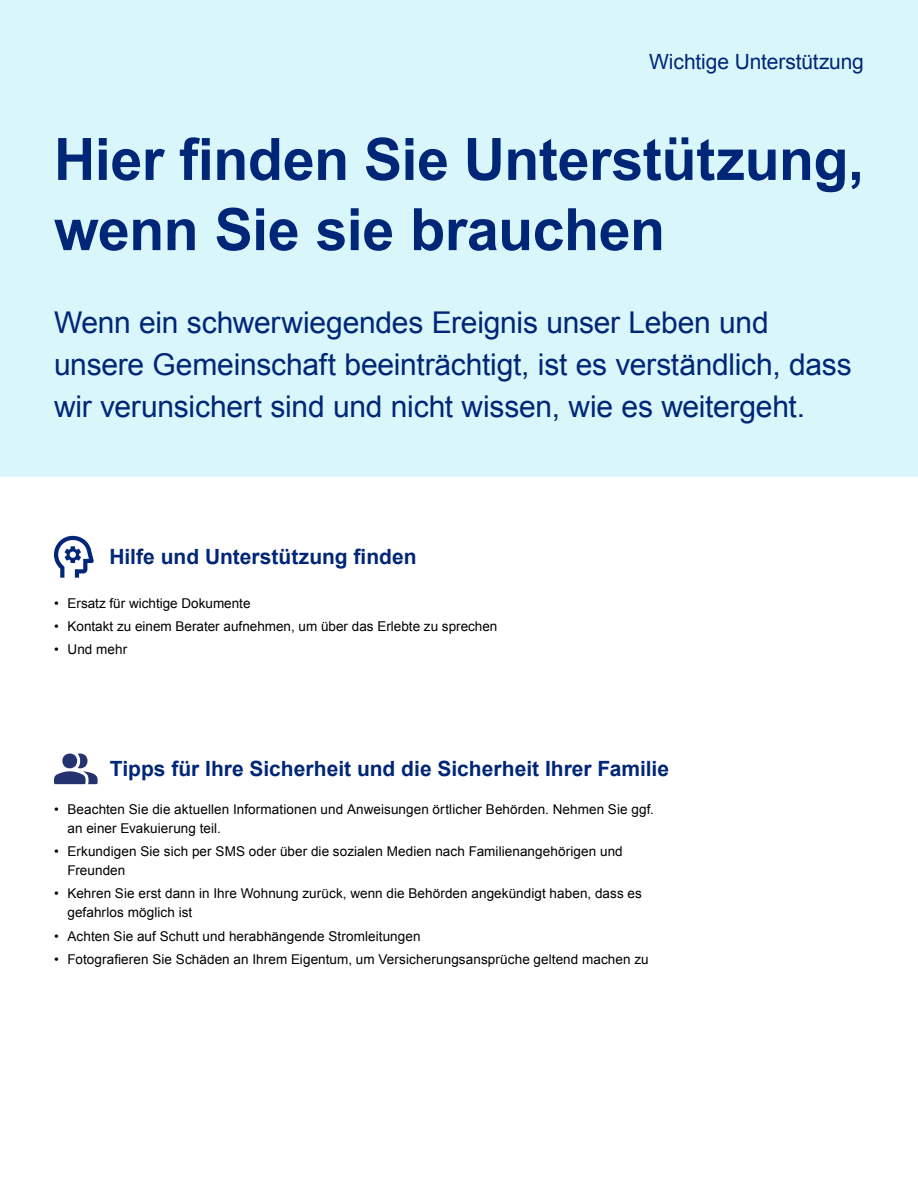
<style>
.page{position:relative;width:918px;height:1188px;background:#fff}
.page>*{position:absolute;margin:0;border:0;box-sizing:border-box;transform-origin:0 0}
.Headline{font:700 58.5px/70.2px "Arial";letter-spacing:-.01em;color:#002677}
.Intro{font:30px/42px "Arial";letter-spacing:-.01em;color:#002677}
.Subhead{font:700 21px "Arial";color:#002677}
.Product_label_-_Right_aligned{font:21px "Arial";letter-spacing:-.005em;color:#002677}
.t1{font:13.5px/18.9px "Arial";letter-spacing:.005em;color:#000}
</style>
<div class="page">
<div style="left:0;top:0;width:918px;height:476px;background:#d9f6fa"></div>
<svg style="left:54px;top:536px;width:40px;height:42px"></svg>
<svg style="left:54px;top:754px;width:44px;height:30px"></svg>
<p class="Product_label_-_Right_aligned" style="left:649px;top:48px;width:216px">Wichtige Unterstützung</p>
<p class="Headline" style="left:54px;top:126px;width:812px">Hier finden Sie Unterstützung, wenn Sie sie brauchen</p>
<p class="Intro" style="left:54px;top:302px;width:799px">Wenn ein schwerwiegendes Ereignis unser Leben und unsere Gemeinschaft beeinträchtigt, ist es verständlich, dass wir verunsichert sind und nicht wissen, wie es weitergeht.</p>
<p class="Subhead" style="left:110px;top:543px;width:309px">Hilfe und Unterstützung finden</p>
<p class="t1" style="left:54px;top:594px;width:198px">• Ersatz für wichtige Dokumente</p>
<p class="t1" style="left:54px;top:617px;width:445px">• Kontakt zu einem Berater aufnehmen, um über das Erlebte zu sprechen</p>
<p class="t1" style="left:54px;top:640px;width:75px">• Und mehr</p>
<p class="Subhead" style="left:110px;top:755px;width:561px">Tipps für Ihre Sicherheit und die Sicherheit Ihrer Familie</p>
<p class="t1" style="left:68px;top:800px;width:588px;text-indent:-14px">• Beachten Sie die aktuellen Informationen und Anweisungen örtlicher Behörden. Nehmen Sie ggf. an einer Evakuierung teil.</p>
<p class="t1" style="left:68px;top:842px;width:557px;text-indent:-14px">• Erkundigen Sie sich per SMS oder über die sozialen Medien nach Familienangehörigen und<br>Freunden</p>
<p class="t1" style="left:68px;top:884px;width:576px;text-indent:-14px">• Kehren Sie erst dann in Ihre Wohnung zurück, wenn die Behörden angekündigt haben, dass es gefahrlos möglich ist</p>
<p class="t1" style="left:54px;top:926px;width:368px">• Achten Sie auf Schutt und herabhängende Stromleitungen</p>
<p class="t1" style="left:54px;top:950px;width:596px">• Fotografieren Sie Schäden an Ihrem Eigentum, um Versicherungsansprüche geltend machen zu</p>
</div>
